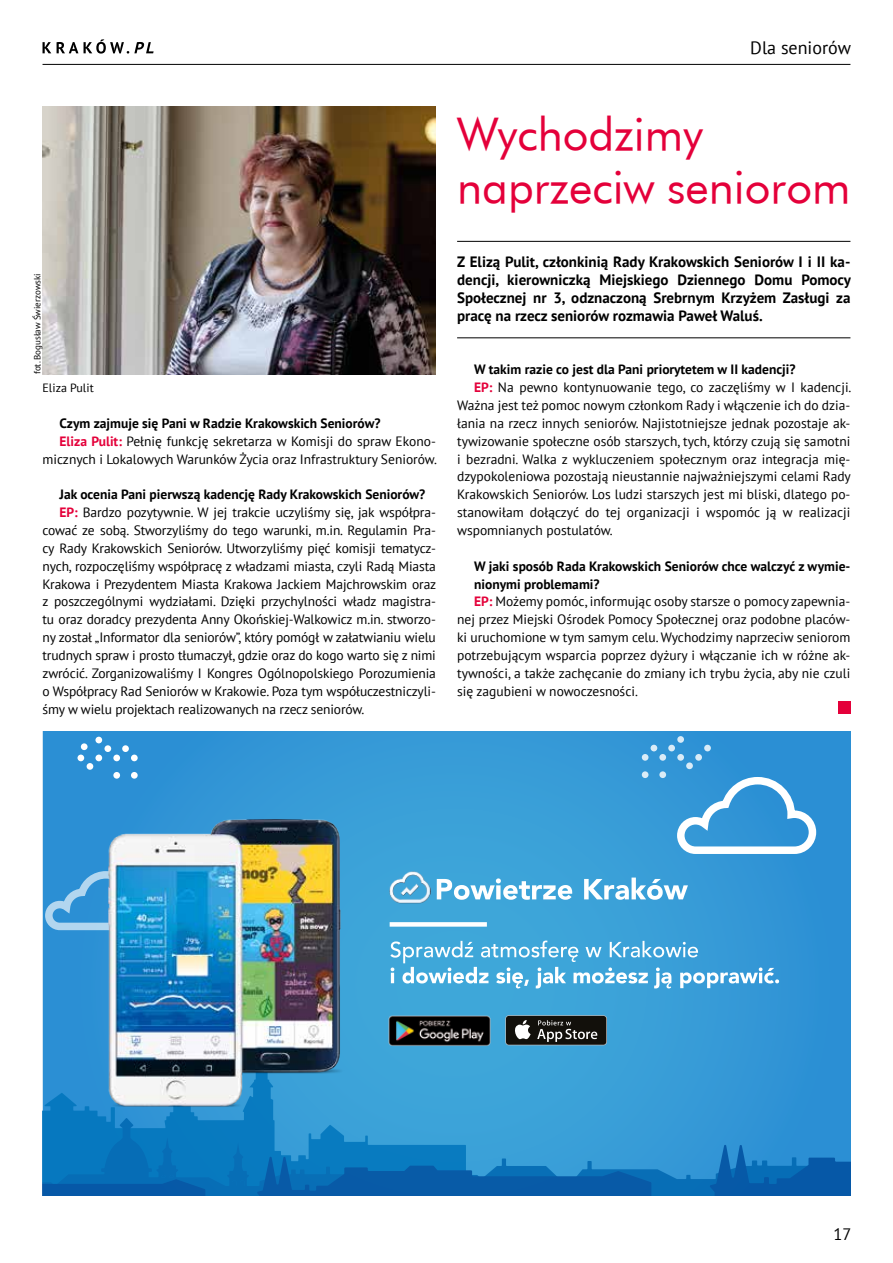
<style>
.page{position:relative;width:893px;height:1263px;background:#fff}
.page>*{position:absolute;margin:0;border:0;box-sizing:border-box;transform-origin:0 0}
.t1{font:44.1px/52.8px "Futura PL";color:#e4003a}
.t2{font:18px "PT Sans";color:#000}
.t3{font:16.5px "PT Sans";color:#000}
.t4{font:700 15px/17.9px "PT Sans";color:#000;text-align:justify}
.t5{font:13.5px "PT Sans";letter-spacing:-.01em;color:#000}
.t6{font:700 13.5px "PT Sans";color:#000}
.t7{font:12px "PT Sans";color:#000}
.t8{font:9px "PT Sans";color:#000}
.s1{font-weight:700;color:#e4003a}
</style>
<div class="page">
<hr style="left:43px;top:64px;width:807px;height:1px;background:#000">
<svg style="left:43px;top:39px;width:111px;height:15px"></svg>
<div style="left:43px;top:731px;width:807px;height:465px;background:#369ad7"></div>
<svg style="left:43px;top:1046px;width:423px;height:72px;fill:#3ca3d9"></svg>
<svg style="left:43px;top:1118px;width:807px;height:26px"></svg>
<svg style="left:43px;top:1144px;width:807px;height:52px"></svg>
<svg style="left:651px;top:745px;width:6px;height:6px"></svg>
<div style="left:642px;top:754px;width:6px;height:7px;background:#daecf7;border-radius:50%"></div>
<svg style="left:659px;top:754px;width:7px;height:7px"></svg>
<div style="left:642px;top:771px;width:6px;height:7px;background:#daecf7;border-radius:50%"></div>
<div style="left:659px;top:771px;width:7px;height:7px;background:#daecf7;border-radius:50%"></div>
<div style="left:668px;top:745px;width:7px;height:6px;background:#d9ebf7;border-radius:50%"></div>
<div style="left:677px;top:754px;width:7px;height:7px;background:#d9ebf7;border-radius:50%"></div>
<svg style="left:677px;top:736px;width:7px;height:7px"></svg>
<svg style="left:686px;top:762px;width:7px;height:7px"></svg>
<div style="left:695px;top:754px;width:7px;height:7px;background:#d9ebf7;border-radius:50%"></div>
<div style="left:704px;top:745px;width:7px;height:6px;background:#d8ebf7;border-radius:50%"></div>
<svg style="left:677px;top:773px;width:143px;height:85px"></svg>
<div style="left:122px;top:745px;width:7px;height:7px;background:#fff;border-radius:50%"></div>
<div style="left:131px;top:754px;width:7px;height:7px;background:#fff;border-radius:50%"></div>
<div style="left:113px;top:754px;width:7px;height:7px;background:#fff;border-radius:50%"></div>
<div style="left:131px;top:772px;width:7px;height:7px;background:#fff;border-radius:50%"></div>
<div style="left:113px;top:772px;width:7px;height:7px;background:#fff;border-radius:50%"></div>
<div style="left:104px;top:745px;width:7px;height:7px;background:#fff;border-radius:50%"></div>
<div style="left:95px;top:754px;width:7px;height:7px;background:#fff;border-radius:50%"></div>
<div style="left:95px;top:737px;width:7px;height:6px;background:#fff;border-radius:50%"></div>
<div style="left:87px;top:763px;width:6px;height:7px;background:#fff;border-radius:50%"></div>
<div style="left:77px;top:754px;width:7px;height:7px;background:#fff;border-radius:50%"></div>
<div style="left:81px;top:743px;width:7px;height:7px;background:#fff;border-radius:50%"></div>
<div style="left:390px;top:922px;width:97px;height:5px;background:#fff"></div>
<svg style="left:390px;top:940px;width:389px;height:48px"></svg>
<img style="left:390px;top:872px;width:41px;height:31px">
<svg style="left:437px;top:878px;width:135px;height:22px"></svg>
<svg style="left:584px;top:877px;width:104px;height:23px"></svg>
<svg style="left:45px;top:871px;width:63px;height:59px"></svg>
<img style="left:108px;top:819px;width:237px;height:289px">
<div style="left:257px;top:833px;width:36px;height:7px;background:#081926"></div>
<svg style="left:505px;top:1015px;width:102px;height:30px"></svg>
<div style="left:506px;top:1016px;width:100px;height:29px;background:#12100b;border-radius:3px"></div>
<svg style="left:515px;top:1020px;width:16px;height:19px"></svg>
<svg style="left:537px;top:1020px;width:60px;height:22px"></svg>
<img style="left:382px;top:1008px;width:116px;height:45px">
<div style="left:838px;top:701px;width:12px;height:12px;background:#e4003a"></div>
<img style="left:43px;top:106px;width:393px;height:268px">
<hr style="left:457px;top:241px;width:393px;height:1px;background:#000">
<hr style="left:457px;top:338px;width:393px;height:1px;background:#000">
<h2 class="t2" style="left:750px;top:36px;width:102px">Dla seniorów</h2>
<p class="t8" style="left:32px;top:374px;width:103px;rotate:-90deg">fot. Bogusław Świerzowski</p>
<p class="t7" style="left:43px;top:380px;width:53px">Eliza Pulit</p>
<p class="t6" style="left:60px;top:414px;width:323px">Czym zajmuje się Pani w Radzie Krakowskich Seniorów?</p>
<p class="t5" style="left:60px;top:432px;width:378px"><span class="s1">Eliza Pulit:</span> Pełnię funkcję sekretarza w Komisji do spraw Ekono-</p>
<p class="t5" style="left:43px;top:450px;width:396px">micznych i Lokalowych Warunków Życia oraz Infrastruktury Seniorów.</p>
<p class="t6" style="left:60px;top:486px;width:367px">Jak ocenia Pani pierwszą kadencję Rady Krakowskich Seniorów?</p>
<p class="t5" style="left:60px;top:504px;width:378px"><span class="s1">EP:</span> Bardzo pozytywnie. W jej trakcie uczyliśmy się, jak współpra-</p>
<p class="t5" style="left:43px;top:522px;width:395px">cować ze sobą. Stworzyliśmy do tego warunki, m.in. Regulamin Pra-</p>
<p class="t5" style="left:43px;top:539px;width:395px">cy Rady Krakowskich Seniorów. Utworzyliśmy pięć komisji tematycz-</p>
<p class="t5" style="left:43px;top:557px;width:395px">nych, rozpoczęliśmy współpracę z władzami miasta, czyli Radą Miasta</p>
<p class="t5" style="left:43px;top:575px;width:395px">Krakowa i Prezydentem Miasta Krakowa Jackiem Majchrowskim oraz</p>
<p class="t5" style="left:43px;top:593px;width:395px">z poszczególnymi wydziałami. Dzięki przychylności władz magistra-</p>
<p class="t5" style="left:43px;top:611px;width:395px">tu oraz doradcy prezydenta Anny Okońskiej-Walkowicz m.in. stworzo-</p>
<p class="t5" style="left:43px;top:629px;width:395px">ny został „Informator dla seniorów”, który pomógł w załatwianiu wielu</p>
<p class="t5" style="left:43px;top:647px;width:395px">trudnych spraw i prosto tłumaczył, gdzie oraz do kogo warto się z nimi</p>
<p class="t5" style="left:43px;top:664px;width:395px">zwrócić. Zorganizowaliśmy I Kongres Ogólnopolskiego Porozumienia</p>
<p class="t5" style="left:43px;top:682px;width:395px">o Współpracy Rad Seniorów w Krakowie. Poza tym współuczestniczyli-</p>
<p class="t5" style="left:43px;top:700px;width:323px">śmy w wielu projektach realizowanych na rzecz seniorów.</p>
<h1 class="t1" style="left:457px;top:107px;width:395px">Wychodzimy naprzeciw seniorom</h1>
<p class="t4" style="left:457px;top:253px;width:395px">Z Elizą Pulit, członkinią Rady Krakowskich Seniorów I i II ka&shy;dencji, kierowniczką Miejskiego Dziennego Domu Pomocy Społecznej nr 3, odznaczoną Srebrnym Krzyżem Zasługi za pracę na rzecz seniorów rozmawia Paweł Waluś.</p>
<p class="t6" style="left:474px;top:361px;width:323px">W takim razie co jest dla Pani priorytetem w II kadencji?</p>
<p class="t5" style="left:474px;top:379px;width:379px"><span class="s1">EP:</span> Na pewno kontynuowanie tego, co zaczęliśmy w I kadencji.</p>
<p class="t5" style="left:457px;top:397px;width:395px">Ważna jest też pomoc nowym członkom Rady i włączenie ich do dzia-</p>
<p class="t5" style="left:457px;top:414px;width:395px">łania na rzecz innych seniorów. Najistotniejsze jednak pozostaje ak-</p>
<p class="t5" style="left:457px;top:432px;width:395px">tywizowanie społeczne osób starszych, tych, którzy czują się samotni</p>
<p class="t5" style="left:457px;top:450px;width:395px">i bezradni. Walka z wykluczeniem społecznym oraz integracja mię-</p>
<p class="t5" style="left:457px;top:468px;width:395px">dzypokoleniowa pozostają nieustannie najważniejszymi celami Rady</p>
<p class="t5" style="left:457px;top:486px;width:395px">Krakowskich Seniorów. Los ludzi starszych jest mi bliski, dlatego po-</p>
<p class="t5" style="left:457px;top:504px;width:395px">stanowiłam dołączyć do tej organizacji i wspomóc ją w realizacji</p>
<p class="t5" style="left:457px;top:522px;width:157px">wspomnianych postulatów.</p>
<p class="t6" style="left:474px;top:557px;width:378px">W jaki sposób Rada Krakowskich Seniorów chce walczyć z wymie-</p>
<p class="t6" style="left:474px;top:575px;width:127px">nionymi problemami?</p>
<p class="t5" style="left:474px;top:593px;width:378px"><span class="s1">EP:</span> Możemy pomóc, informując osoby starsze o pomocy zapewnia-</p>
<p class="t5" style="left:457px;top:611px;width:395px">nej przez Miejski Ośrodek Pomocy Społecznej oraz podobne placów-</p>
<p class="t5" style="left:457px;top:629px;width:395px">ki uruchomione w tym samym celu. Wychodzimy naprzeciw seniorom</p>
<p class="t5" style="left:457px;top:647px;width:395px">potrzebującym wsparcia poprzez dyżury i włączanie ich w różne ak-</p>
<p class="t5" style="left:457px;top:664px;width:395px">tywności, a także zachęcanie do zmiany ich trybu życia, aby nie czuli</p>
<p class="t5" style="left:457px;top:682px;width:182px">się zagubieni w nowoczesności.</p>
<p class="t3" style="left:833px;top:1223px;width:19px">17</p>
</div>
